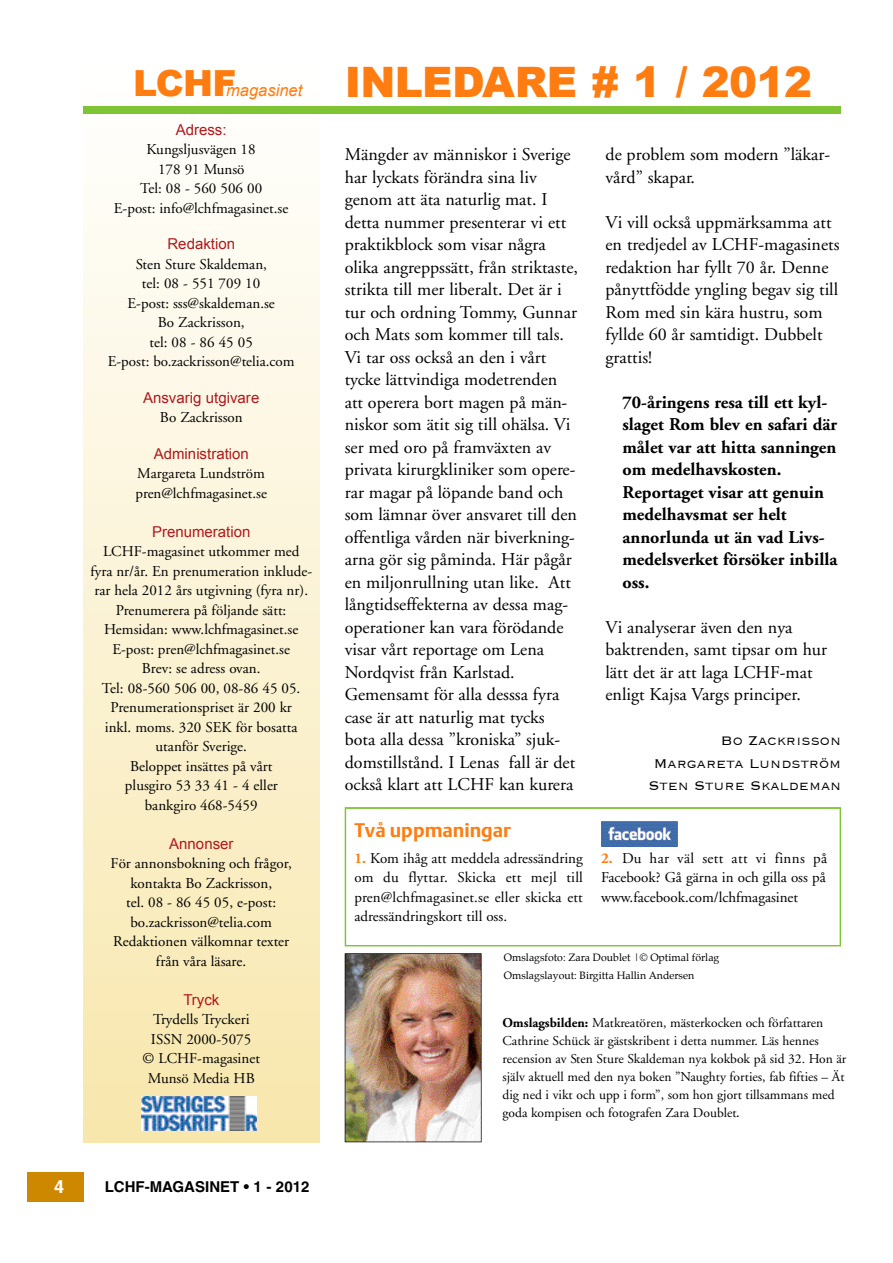
<style>
.page{position:relative;width:893px;height:1263px;background:#fff}
.page>*{position:absolute;margin:0;border:0;box-sizing:border-box;transform-origin:0 0}
.t1{font:900 42px "Arial";letter-spacing:-.015em;color:#ff7c10}
.t2{font:900 36px "Arial";color:#ff7c10}
.t3{font:700 19.5px "DTL Argo ST";color:#ff7c10}
.t4{font:18px/22.5px "Adobe Garamond";color:#000}
.t5{font:700 18px/22.5px "Adobe Garamond";color:#000}
.t6{font:700 18px "Helvetica";color:#fff}
.t7{font:300 16.5px/22.5px "Copperplate";color:#000;text-align:right}
.t8{font:italic 16.5px "Arial";color:#ff7c10}
.t9{font:15px/19.5px "Adobe Garamond";color:#000;text-align:center}
.t10{font:15px "Arial";color:#b1181c}
.t11{font:700 15px "Helvetica";color:#000}
.t12{font:13.5px/18px "Adobe Garamond";color:#000}
.t13{font:10.5px/18px "Palatino";color:#000}
.s1{font-weight:700;color:#ff7c10}
.s2{font-weight:700}
.s3{font-family:"Arial";font-style:italic;font-size:15px}
</style>
<div class="page">
<svg style="left:345px;top:807px;width:496px;height:139px"></svg>
<div style="left:27px;top:1172px;width:57px;height:29px;background:#ce8800"></div>
<img style="left:84px;top:206px;width:235px;height:936px">
<div style="left:84px;top:106px;width:757px;height:8px;background:#7ec435"></div>
<img style="left:345px;top:953px;width:136px;height:189px">
<img style="left:141px;top:1096px;width:115px;height:34px">
<img style="left:601px;top:822px;width:76px;height:25px">
<h2 class="t2" style="left:133px;top:56px;width:105px">LC H F</h2>
<h1 class="t1" style="left:345px;top:51px;width:469px">IN L E DARE # 1 / 2012</h1>
<p class="t10" style="left:176px;top:121px;width:52px">Adress:</p>
<p class="t9" style="left:114px;top:141px;width:176px">Kungsljusvägen 18<br>178 91 Munsö<br>Tel: 08 - 560 506 00<br>E-post: info@lchfmagasinet.se</p>
<p class="t10" style="left:167px;top:236px;width:69px">Redaktion</p>
<p class="t9" style="left:108px;top:256px;width:188px">Sten Sture Skaldeman,<br>tel: 08 - 551 709 10<br>E-post: sss@skaldeman.se<br>Bo Zackrisson,<br>tel: 08 - 86 45 05<br>E-post: bo.zackrisson@telia.com</p>
<p class="t10" style="left:143px;top:389px;width:118px">Ansvarig utgivare</p>
<p class="t9" style="left:160px;top:409px;width:84px">Bo Zackrisson</p>
<p class="t10" style="left:154px;top:445px;width:97px">Administration</p>
<p class="t9" style="left:135px;top:465px;width:133px;text-align:left">Margareta Lundström pren@lchfmagasinet.se</p>
<p class="t10" style="left:152px;top:523px;width:100px">Prenumeration</p>
<p class="t9" style="left:90px;top:543px;width:223px">LCHF-magasinet utkommer med fyra nr/år. En prenumeration inklude&shy;rar hela 2012 års utgivning (fyra nr).<br>Prenumerera på följande sätt:<br>Hemsidan: www.lchfmagasinet.se<br>E-post: pren@lchfmagasinet.se<br>Brev: se adress ovan.<br>Tel: 08-560 506 00, 08-86 45 05.<br>Prenumerationspriset är 200 kr<br>inkl. moms. 320 SEK för bosatta utanför Sverige.<br>Beloppet insättes på vårt<br>plusgiro 53 33 41 - 4 eller<br>bankgiro 468-5459</p>
<p class="t10" style="left:169px;top:835px;width:66px">Annonser</p>
<p class="t9" style="left:111px;top:855px;width:183px">För annonsbokning och frågor, kontakta Bo Zackrisson,<br>tel. 08 - 86 45 05, e-post: bo.zackrisson@telia.com<br>Redaktionen välkomnar texter från våra läsare.</p>
<p class="t10" style="left:183px;top:991px;width:38px">Tryck</p>
<p class="t9" style="left:143px;top:1011px;width:119px">Trydells Tryckeri<br>ISSN 2000-5075<br>© LCHF-magasinet<br>Munsö Media HB</p>
<p class="t8" style="left:226px;top:81px;width:78px">magasinet</p>
<p class="t4" style="left:345px;top:145px;width:235px">Mängder av människor i Sverige har lyckats förändra sina liv genom att äta naturlig mat. I detta nummer presenterar vi ett praktikblock som visar några olika angreppssätt, från striktaste, strikta till mer liberalt. Det är i tur och ordning Tommy, Gunnar och Mats som kommer till tals.<br>Vi tar oss också an den i vårt tycke lättvindiga modetrenden att operera bort magen på män&shy;niskor som ätit sig till ohälsa. Vi ser med oro på framväxten av privata kirurgkliniker som opere&shy;rar magar på löpande band och som lämnar över ansvaret till den offentliga vården när biverkning&shy;arna gör sig påminda. Här pågår en miljonrullning utan like. Att långtidseffekterna av dessa mag&shy;operationer kan vara förödande visar vårt reportage om Lena<br>Nordqvist från Karlstad.<br>Gemensamt för alla desssa fyra case är att naturlig mat tycks bota alla dessa ”kroniska” sjuk&shy;domstillstånd. I Lenas fall är det också klart att LCHF kan kurera</p>
<p class="t4" style="left:605px;top:145px;width:226px">de problem som modern ”läkar&shy;vård” skapar.</p>
<p class="t4" style="left:605px;top:213px;width:235px">Vi vill också uppmärksamma att en tredjedel av LCHF-magasinets redaktion har fyllt 70 år. Denne pånyttfödde yngling begav sig till<br>Rom med sin kära hustru, som fyllde 60 år samtidigt. Dubbelt grattis!</p>
<p class="t5" style="left:622px;top:393px;width:216px">70-åringens resa till ett kyl&shy;slaget Rom blev en safari där målet var att hitta sanningen om medelhavskosten.<br>Reportaget visar att genuin medelhavsmat ser helt annorlunda ut än vad Livs&shy;medelsverket försöker inbilla oss.</p>
<p class="t4" style="left:605px;top:618px;width:223px">Vi analyserar även den nya baktrenden, samt tipsar om hur lätt det är att laga LCHF-mat enligt Kajsa Vargs principer.</p>
<p class="t7" style="left:648px;top:730px;width:194px">Bo Zackrisson<br>Margareta Lundström<br>Sten Sture Skaldeman</p>
<p class="t3" style="left:354px;top:822px;width:158px">Två uppmaningar</p>
<p class="t9" style="left:354px;top:850px;width:230px;text-align:justify"><span class="s1">1.</span> Kom ihåg att meddela adressändring om du flyttar. Skicka ett mejl till pren@lchfmagasinet.se eller skicka ett adressändringskort till oss.</p>
<p class="t9" style="left:601px;top:850px;width:227px;text-align:justify"><span class="s1">2.</span> Du har väl sett att vi finns på Facebook? Gå gärna in och gilla oss på www.facebook.com/lchfmagasinet</p>
<p class="t13" style="left:504px;top:949px;width:217px">Omslagsfoto: Zara Doublet |© Optimal förlag<br>Omslagslayout: Birgitta Hallin Andersen</p>
<p class="t12" style="left:502px;top:1015px;width:345px"><span class="s2">Omslagsbilden:</span> Matkreatören, mästerkocken och författaren Cathrine Schück är gästskribent i detta nummer. Läs hennes recension av Sten Sture Skaldeman nya kokbok på sid 32. Hon är själv aktuell med den nya boken ”Naughty forties, fab fifties – Ät dig ned i vikt och upp i form”, som hon gjort tillsammans med goda kompisen och fotografen Zara Doublet<span class="s3">.</span></p>
<p class="t6" style="left:54px;top:1180px;width:12px">4</p>
<p class="t11" style="left:105px;top:1181px;width:206px">LCHF-MAGASINET • 1 - 2012</p>
</div>
